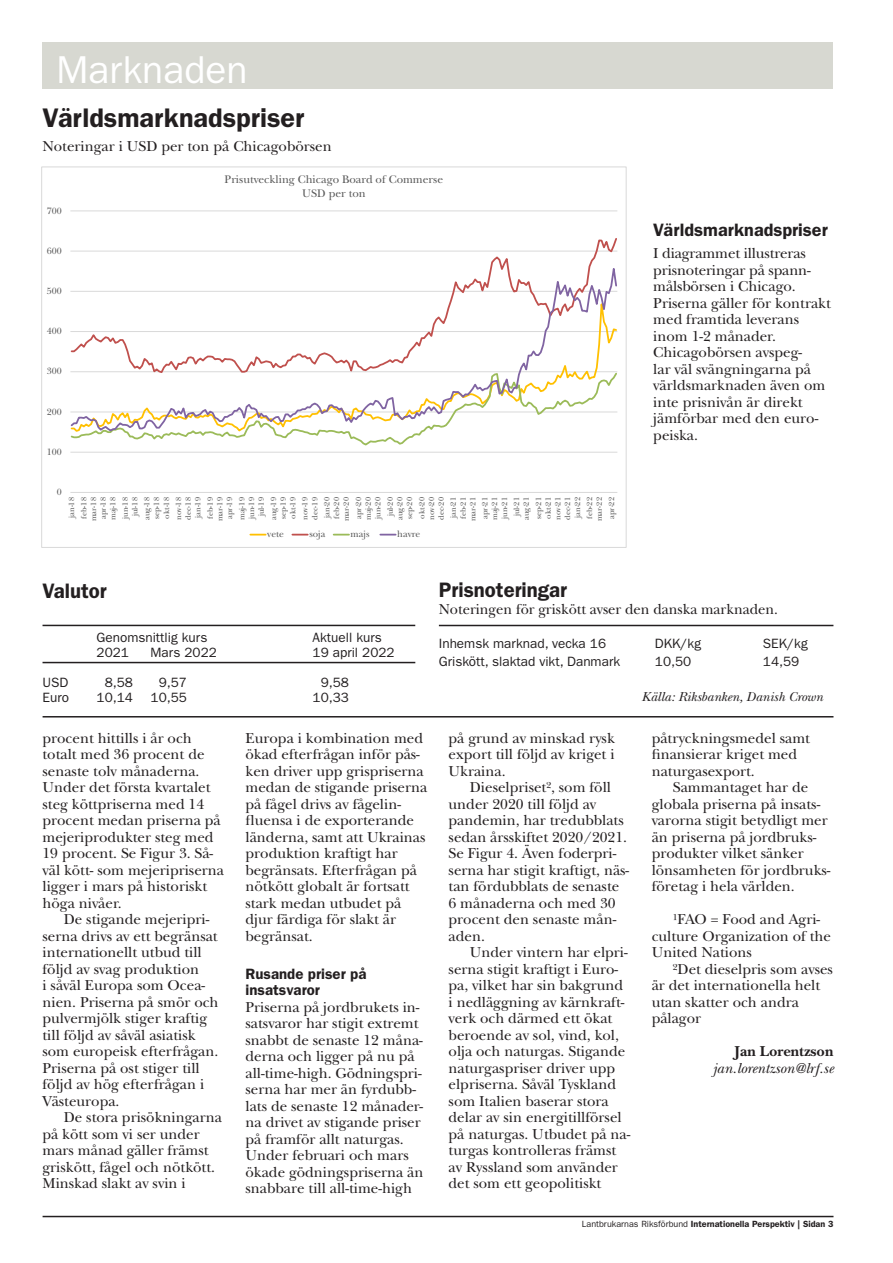
<style>
.page{position:relative;width:893px;height:1263px;background:#fff}
.page>*{position:absolute;margin:0;border:0;box-sizing:border-box;transform-origin:0 0}
.IP_Rubrik_Marknaden{font:39px "ITC Franklin Gothic Std";color:#fff}
.IP_Världsmarknadspri{font:600 27px "ITC Franklin Gothic Std";color:#231f20}
.IP_Prisnoteringar_Va{font:600 21px "ITC Franklin Gothic Std";color:#231f20}
.IP_Världsmarknadpris{font:600 18px "ITC Franklin Gothic Std";color:#231f20}
.IP_Brödtext{font:15px/16.5px "New Baskerville Std";color:#231f20}
.IP_Prisnoteringar_Va-2{font:15px "New Baskerville Std";color:#231f20}
.IP_Världsm__undertex{font:15px "New Baskerville Std";color:#231f20}
.IP_Underrubrik{font:600 15px/16.5px "ITC Franklin Gothic Std";color:#231f20}
.IP_E-post_författare{font:italic 15px "New Baskerville Std";color:#231f20}
.IP_Namn_på_författar{font:700 15px "New Baskerville Std";color:#231f20}
.IP_Valutor_prisnoter{font:13.5px "ITC Franklin Gothic Std";color:#231f20}
.t1{font:italic 13.5px "New Baskerville Std";color:#231f20}
.t2{font:11.55px/13.5px "New Baskerville Std";color:#595959;text-align:center}
.t3{font:9.6px "New Baskerville Std";color:#595959}
.IP_Text_i_sidfot{font:600 9px "ITC Franklin Gothic Std";color:#231f20}
.t4{font:7.95px/9.8px "New Baskerville Std";color:#595959;text-align:justify}
.s1{font-weight:400}
</style>
<div class="page">
<div style="left:43px;top:43px;width:790px;height:46px;background:#d7d8d1"></div>
<hr style="left:70px;top:452px;width:547px;height:1px;background:#d9d9d9">
<hr style="left:70px;top:211px;width:547px;height:1px;background:#d9d9d9">
<hr style="left:70px;top:492px;width:547px;height:1px;background:#d9d9d9">
<svg style="left:70px;top:238px;width:547px;height:18px"></svg>
<svg style="left:70px;top:433px;width:352px;height:13px"></svg>
<svg style="left:70px;top:256px;width:548px;height:177px"></svg>
<svg style="left:250px;top:534px;width:16px;height:1px"></svg>
<svg style="left:292px;top:534px;width:16px;height:1px"></svg>
<svg style="left:334px;top:534px;width:15px;height:1px"></svg>
<svg style="left:380px;top:534px;width:16px;height:1px"></svg>
<hr style="left:43px;top:625px;width:372px;height:1px;background:#231f20">
<hr style="left:439px;top:625px;width:394px;height:1px;background:#231f20">
<hr style="left:43px;top:662px;width:372px;height:1px;background:#231f20">
<hr style="left:43px;top:716px;width:790px;height:1px;background:#231f20">
<hr style="left:43px;top:1216px;width:790px;height:1px;background:#231f20">
<p class="IP_Rubrik_Marknaden" style="left:56px;top:48px;width:193px">Marknaden</p>
<p class="IP_Världsmarknadspri" style="left:43px;top:102px;width:263px">Världsmarknadspriser</p>
<p class="IP_Världsm__undertex" style="left:43px;top:137px;width:291px">Noteringar i USD per ton på Chicagobörsen</p>
<p class="t3" style="left:47px;top:205px;width:16px">700</p>
<p class="t3" style="left:47px;top:245px;width:16px">600</p>
<p class="t3" style="left:47px;top:285px;width:16px">500</p>
<p class="t3" style="left:47px;top:325px;width:16px">400</p>
<p class="t3" style="left:47px;top:366px;width:16px">300</p>
<p class="t3" style="left:47px;top:406px;width:16px">200</p>
<p class="t3" style="left:47px;top:446px;width:16px">100</p>
<p class="t3" style="left:57px;top:486px;width:6px">0</p>
<p class="t2" style="left:225px;top:173px;width:220px">Prisutveckling Chicago Board of Commerse<br>USD per ton</p>
<p class="t4" style="left:66px;top:518px;width:23px;line-height:12.1px;rotate:-90deg">jan-18 feb-18</p>
<p class="t4" style="left:89px;top:521px;width:26px;rotate:-90deg">mar-18 apr-18 maj-18</p>
<p class="t4" style="left:120px;top:519px;width:23px;text-align:center;rotate:-90deg">jun-18 jul-18</p>
<p class="t4" style="left:142px;top:520px;width:24px;rotate:-90deg">aug-18 sep-18 okt-18</p>
<p class="t4" style="left:174px;top:520px;width:24px;rotate:-90deg">nov-18 dec-18 jan-19</p>
<p class="t4" style="left:205px;top:521px;width:26px;text-align:center;rotate:-90deg">feb-19 mar-19 apr-19</p>
<p class="t4" style="left:237px;top:520px;width:25px;text-align:center;rotate:-90deg">maj-19 jun-19 jul-19</p>
<p class="t4" style="left:269px;top:520px;width:24px;rotate:-90deg">aug-19 sep-19 okt-19</p>
<p class="t4" style="left:300px;top:520px;width:24px;rotate:-90deg">nov-19 dec-19</p>
<p class="t4" style="left:322px;top:521px;width:26px;text-align:center;rotate:-90deg">jan-20 feb-20 mar-20</p>
<p class="t4" style="left:354px;top:520px;width:25px;rotate:-90deg">apr-20 maj-20 jun-20</p>
<p class="t4" style="left:385px;top:520px;width:24px;text-align:center;rotate:-90deg">jul-20 aug-20 sep-20</p>
<p class="t4" style="left:417px;top:520px;width:24px;rotate:-90deg">okt-20 nov-20 dec-20</p>
<p class="t4" style="left:449px;top:521px;width:26px;text-align:center;rotate:-90deg">jan-21 feb-21 mar-21</p>
<p class="t4" style="left:480px;top:520px;width:25px;rotate:-90deg">apr-21 maj-21 jun-21</p>
<p class="t4" style="left:512px;top:520px;width:24px;text-align:center;rotate:-90deg">jul-21 aug-21</p>
<p class="t4" style="left:534px;top:520px;width:24px;rotate:-90deg">sep-21 okt-21 nov-21 dec-21 jan-22</p>
<p class="t4" style="left:585px;top:521px;width:26px;text-align:center;rotate:-90deg">feb-22 mar-22</p>
<p class="t4" style="left:607px;top:519px;width:23px;rotate:-90deg">apr-22</p>
<p class="t3" style="left:267px;top:529px;width:18px">vete</p>
<p class="t3" style="left:309px;top:529px;width:17px">soja</p>
<p class="t3" style="left:351px;top:529px;width:20px">majs</p>
<p class="t3" style="left:397px;top:529px;width:25px">havre</p>
<p class="IP_Världsmarknadpris" style="left:653px;top:219px;width:176px">Världsmarknadspriser</p>
<p class="IP_Brödtext" style="left:653px;top:245px;width:179px">I diagrammet illustreras prisnoteringar på spann&shy;målsbörsen i Chicago.<br>Priserna gäller för kontrakt med framtida leverans inom 1-2 månader.<br>Chicagobörsen avspeg-<br>lar väl svängningarna på världsmarknaden även om inte prisnivån är direkt jämförbar med den euro&shy;peiska.</p>
<p class="IP_Prisnoteringar_Va" style="left:43px;top:578px;width:66px">Valutor</p>
<p class="IP_Valutor_prisnoter" style="left:97px;top:630px;width:112px">Genomsnittlig kurs</p>
<p class="IP_Valutor_prisnoter" style="left:313px;top:630px;width:71px">Aktuell kurs</p>
<p class="IP_Valutor_prisnoter" style="left:97px;top:645px;width:34px">2021</p>
<p class="IP_Valutor_prisnoter" style="left:151px;top:645px;width:68px">Mars 2022</p>
<p class="IP_Valutor_prisnoter" style="left:313px;top:645px;width:84px">19 april 2022</p>
<p class="IP_Valutor_prisnoter" style="left:43px;top:675px;width:27px">USD</p>
<p class="IP_Valutor_prisnoter" style="left:105px;top:675px;width:30px">8,58</p>
<p class="IP_Valutor_prisnoter" style="left:159px;top:675px;width:30px">9,57</p>
<p class="IP_Valutor_prisnoter" style="left:321px;top:675px;width:30px">9,58</p>
<p class="IP_Valutor_prisnoter" style="left:43px;top:690px;width:28px">Euro</p>
<p class="IP_Valutor_prisnoter" style="left:97px;top:690px;width:38px">10,14</p>
<p class="IP_Valutor_prisnoter" style="left:151px;top:690px;width:38px">10,55</p>
<p class="IP_Valutor_prisnoter" style="left:313px;top:690px;width:38px">10,33</p>
<p class="IP_Brödtext" style="left:43px;top:730px;width:183px">procent hittills i år och totalt med 36 procent de senaste tolv månaderna.<br>Under det första kvartalet steg köttpriserna med 14 procent medan priserna på mejeriprodukter steg med<br>19 procent. Se Figur 3. Så&shy;väl kött- som mejeripriserna ligger i mars på historiskt höga nivåer.</p>
<p class="IP_Brödtext" style="left:43px;top:911px;width:178px;text-indent:21px">De stigande mejeripri&shy;serna drivs av ett begränsat internationellt utbud till följd av svag produktion<br>i såväl Europa som Ocea&shy;nien. Priserna på smör och pulvermjölk stiger kraftig till följd av såväl asiatisk som europeisk efterfrågan.<br>Priserna på ost stiger till följd av hög efterfrågan i<br>Västeuropa.</p>
<p class="IP_Brödtext" style="left:43px;top:1109px;width:181px;text-indent:21px">De stora prisökningarna på kött som vi ser under mars månad gäller främst griskött, fågel och nötkött.<br>Minskad slakt av svin i</p>
<p class="IP_Brödtext" style="left:246px;top:730px;width:183px">Europa i kombination med ökad efterfrågan inför pås&shy;ken driver upp grispriserna medan de stigande priserna på fågel drivs av fågelin&shy;fluensa i de exporterande länderna, samt att Ukrainas produktion kraftigt har begränsats. Efterfrågan på nötkött globalt är fortsatt stark medan utbudet på djur färdiga för slakt är begränsat.</p>
<p class="IP_Underrubrik" style="left:246px;top:965px;width:122px">Rusande priser på insatsvaror</p>
<p class="IP_Brödtext" style="left:246px;top:999px;width:179px">Priserna på jordbrukets in&shy;satsvaror har stigit extremt snabbt de senaste 12 måna&shy;derna och ligger på nu på all-time-high. Gödningspri&shy;serna har mer än fyrdubb&shy;lats de senaste 12 månader&shy;na drivet av stigande priser på framför allt naturgas.<br>Under februari och mars ökade gödningspriserna än snabbare till all-time-high</p>
<p class="IP_Prisnoteringar_Va" style="left:439px;top:578px;width:130px">Prisnoteringar</p>
<p class="IP_Prisnoteringar_Va-2" style="left:439px;top:600px;width:341px">Noteringen för griskött avser den danska marknaden.</p>
<p class="IP_Valutor_prisnoter" style="left:439px;top:636px;width:169px">Inhemsk marknad, vecka 16</p>
<p class="IP_Valutor_prisnoter" style="left:655px;top:636px;width:48px">DKK/kg</p>
<p class="IP_Valutor_prisnoter" style="left:763px;top:636px;width:46px">SEK/kg</p>
<p class="IP_Valutor_prisnoter" style="left:439px;top:654px;width:183px">Griskött, slaktad vikt, Danmark</p>
<p class="IP_Valutor_prisnoter" style="left:655px;top:654px;width:38px">10,50</p>
<p class="IP_Valutor_prisnoter" style="left:763px;top:654px;width:38px">14,59</p>
<p class="IP_Brödtext" style="left:449px;top:730px;width:168px;text-align:justify">på grund av minskad rysk export till följd av kriget i Ukraina.</p>
<p class="IP_Brödtext" style="left:449px;top:779px;width:182px;text-indent:21px">Dieselpriset², som föll under 2020 till följd av pandemin, har tredubblats sedan årsskiftet 2020/2021.<br>Se Figur 4. Även foderpri&shy;serna har stigit kraftigt, näs&shy;tan fördubblats de senaste<br>6 månaderna och med 30 procent den senaste mån&shy;aden.</p>
<p class="IP_Brödtext" style="left:449px;top:944px;width:183px;text-indent:21px">Under vintern har elpri&shy;serna stigit kraftigt i Euro&shy;pa, vilket har sin bakgrund i nedläggning av kärnkraft&shy;verk och därmed ett ökat beroende av sol, vind, kol, olja och naturgas. Stigande naturgaspriser driver upp elpriserna. Såväl Tyskland som Italien baserar stora delar av sin energitillförsel på naturgas. Utbudet på na&shy;turgas kontrolleras främst av Ryssland som använder det som ett geopolitiskt</p>
<p class="t1" style="left:642px;top:689px;width:183px">Källa: Riksbanken, Danish Crown</p>
<p class="IP_Brödtext" style="left:652px;top:730px;width:160px">påtryckningsmedel samt finansierar kriget med naturgasexport.</p>
<p class="IP_Brödtext" style="left:652px;top:779px;width:180px;text-indent:21px">Sammantaget har de globala priserna på insats&shy;varorna stigit betydligt mer än priserna på jordbruks&shy;produkter vilket sänker lönsamheten för jordbruks&shy;företag i hela världen.</p>
<p class="IP_Brödtext" style="left:652px;top:911px;width:181px;text-indent:21px">¹FAO = Food and Agri&shy;culture Organization of the<br>United Nations</p>
<p class="IP_Brödtext" style="left:652px;top:961px;width:183px;text-indent:21px">²Det dieselpris som avses är det internationella helt utan skatter och andra pålagor</p>
<p class="IP_Namn_på_författar" style="left:735px;top:1043px;width:100px">Jan Lorentzson</p>
<p class="IP_E-post_författare" style="left:713px;top:1059px;width:122px">jan.lorentzson@lrf.se</p>
<p class="IP_Text_i_sidfot" style="left:582px;top:1218px;width:253px"><span class="s1">Lantbrukarnas Riksförbund</span> Internationella Perspektiv | Sidan 3</p>
</div>
